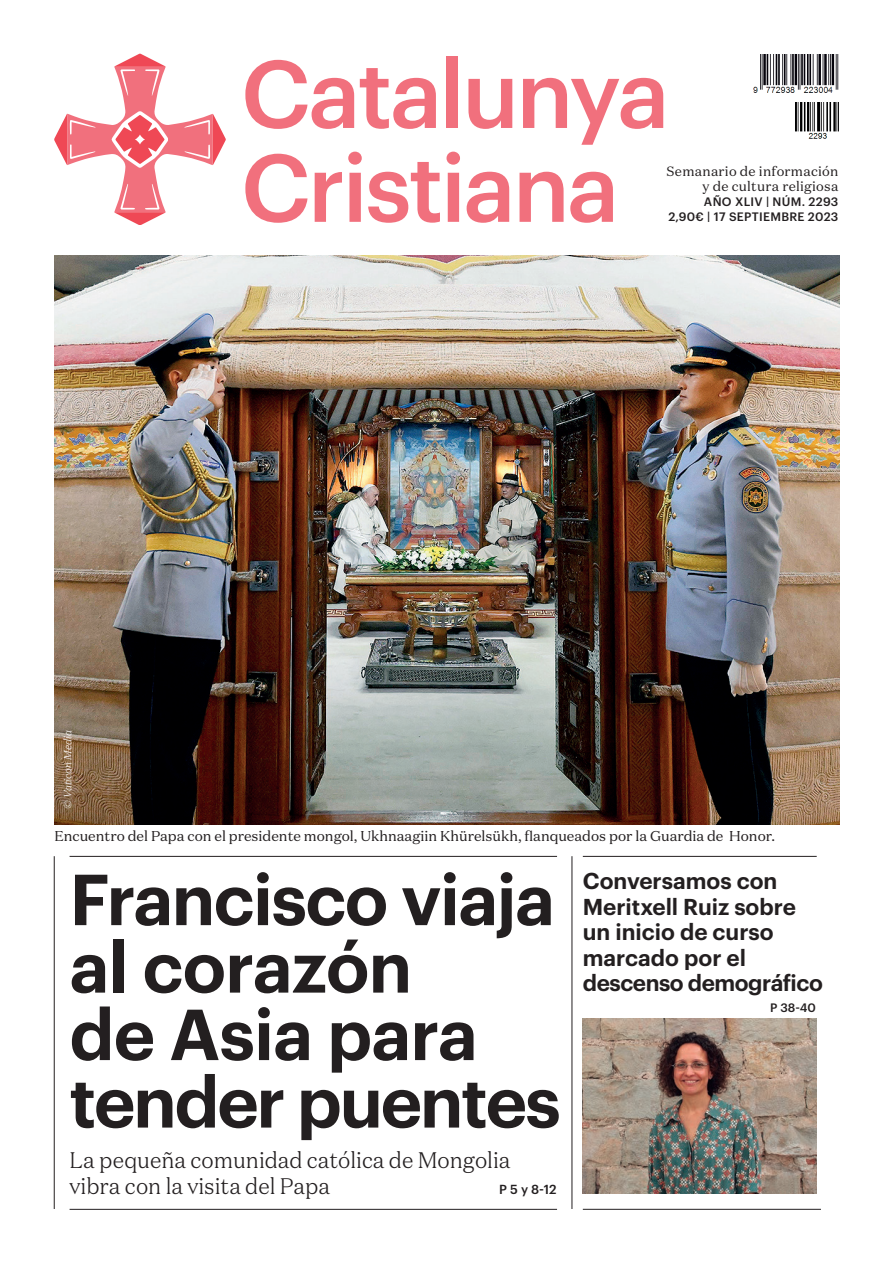
<style>
.page{position:relative;width:893px;height:1263px;background:#fff}
.page>*{position:absolute;margin:0;border:0;box-sizing:border-box;transform-origin:0 0}
.t1{font:600 70.5px/67.5px "Graphik";letter-spacing:-.02em;color:#231f20}
.t2{font:600 22.5px/25.5px "Graphik";color:#231f20}
.t3{font:300 22.5px/25.5px "Domaine Text";color:#231f20}
.t4{font:14.25px "Domaine Text";color:#231f20}
.t5{font:13.5px/15px "Domaine Text";letter-spacing:.02em;color:#231f20;text-align:right}
.t6{font:500 12.9px "Graphik";color:#231f20}
.t7{font:500 12px/15px "Graphik";letter-spacing:.025em;color:#231f20;text-align:right}
.t8{font:italic 300 10.5px "Domaine Text";color:#fff}
</style>
<div class="page">
<img style="left:753px;top:54px;width:86px;height:39px">
<svg style="left:245px;top:60px;width:109px;height:69px"></svg>
<svg style="left:360px;top:68px;width:76px;height:61px"></svg>
<div style="left:446px;top:56px;width:12px;height:72px;background:#f1707d"></div>
<svg style="left:468px;top:79px;width:44px;height:50px"></svg>
<svg style="left:523px;top:78px;width:140px;height:67px"></svg>
<svg style="left:245px;top:154px;width:63px;height:69px"></svg>
<svg style="left:315px;top:172px;width:27px;height:50px"></svg>
<svg style="left:348px;top:152px;width:14px;height:70px"></svg>
<svg style="left:368px;top:162px;width:72px;height:61px"></svg>
<svg style="left:446px;top:152px;width:14px;height:70px"></svg>
<svg style="left:467px;top:172px;width:42px;height:51px"></svg>
<svg style="left:520px;top:172px;width:44px;height:50px"></svg>
<svg style="left:570px;top:172px;width:43px;height:51px"></svg>
<svg style="left:54px;top:54px;width:172px;height:171px"></svg>
<img style="left:796px;top:103px;width:43px;height:36px">
<hr style="left:583px;top:1209px;width:238px;height:1px;background:#231f20">
<hr style="left:70px;top:1209px;width:487px;height:1px;background:#231f20">
<img style="left:583px;top:1019px;width:234px;height:175px">
<hr style="left:583px;top:856px;width:234px;height:1px;background:#231f20">
<img style="left:54px;top:255px;width:785px;height:570px">
<hr style="left:572px;top:856px;width:1px;height:353px;background:#231f20">
<hr style="left:54px;top:856px;width:1px;height:353px;background:#231f20">
<hr style="left:70px;top:856px;width:487px;height:1px;background:#231f20">
<p class="t8" style="left:61px;top:809px;width:80px;rotate:-90deg">© Vatican Media</p>
<p class="t5" style="left:667px;top:164px;width:173px">Semanario de información y de cultura religiosa</p>
<p class="t7" style="left:668px;top:193px;width:172px">AÑO XLIV | NÚM. 2293<br>2,90€ | 17 SEPTIEMBRE 2023</p>
<p class="t4" style="left:54px;top:827px;width:722px">Encuentro del Papa con el presidente mongol, Ukhnaagiin Khürelsükh, flanqueados por la Guardia de Honor.</p>
<h1 class="t1" style="left:70px;top:860px;width:493px">Francisco viaja al corazón<br>de Asia para tender puentes</h1>
<h2 class="t3" style="left:70px;top:1147px;width:442px">La pequeña comunidad católica de Mongolia vibra con la visita del Papa</h2>
<p class="t6" style="left:499px;top:1180px;width:59px">P 5 y 8-12</p>
<h2 class="t2" style="left:583px;top:866px;width:242px">Conversamos con<br>Meritxell Ruiz sobre un inicio de curso marcado por el descenso demográfico</h2>
<p class="t7" style="left:770px;top:999px;width:47px">P 38-40</p>
</div>
